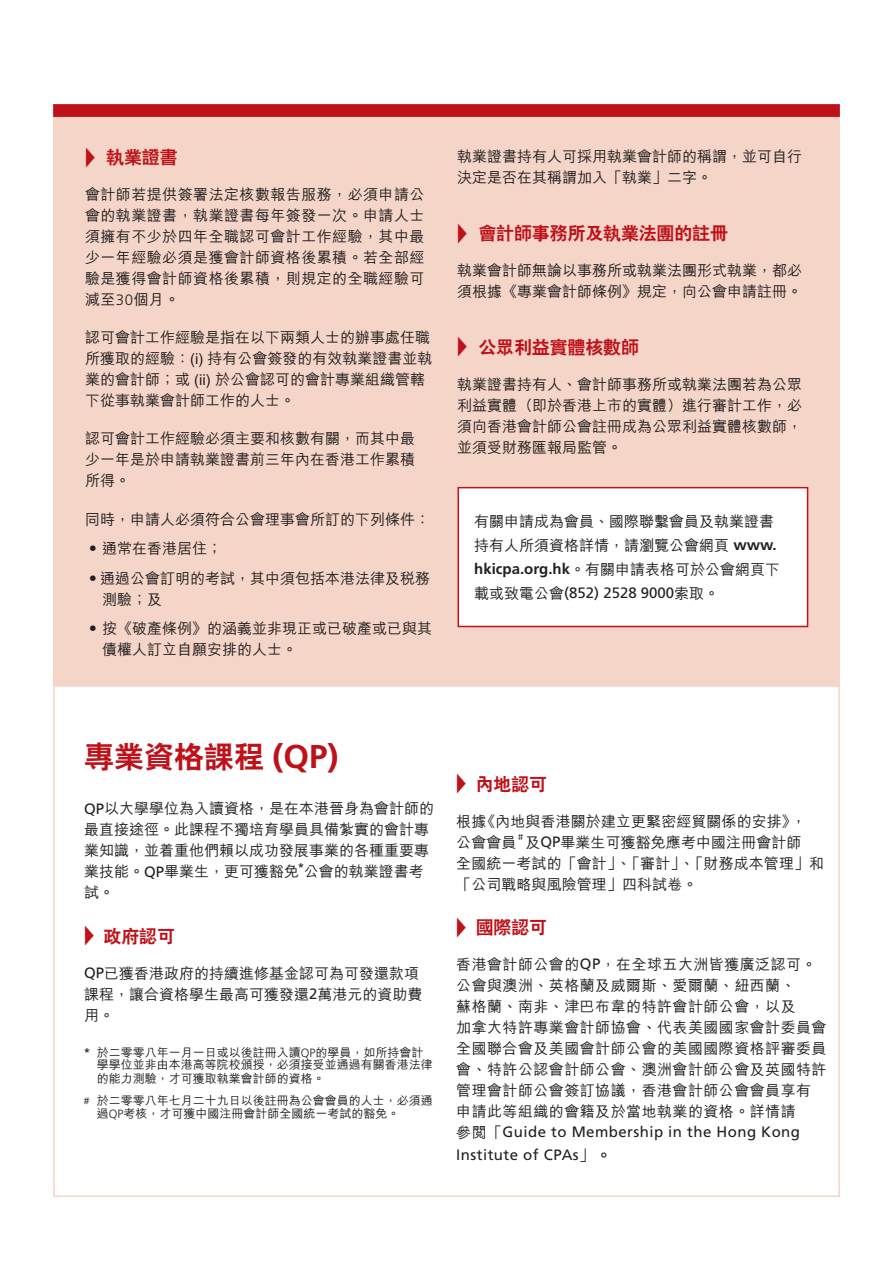
<style>
.page{position:relative;width:893px;height:1263px;background:#fff}
.page>*{position:absolute;margin:0;border:0;box-sizing:border-box;transform-origin:0 0}
.t1{font:800 30px "C Hei 2";color:#be1119}
.t2{font:800 18px "C Hei 2";letter-spacing:-.01em;color:#be1119}
.t3{font:500 15px/21px "M Hei";color:#231f20}
.t4{font:500 15px/21px "M Hei";letter-spacing:.03em;color:#231f20}
.t5{font:15px/22.5px "Frutiger";letter-spacing:.03em;color:#231f20}
.t6{font:15px "Frutiger";color:#231f20}
.t7{font:500 12px/12px "M Hei";color:#231f20}
.t8{font:500 8.7px "M Hei";color:#231f20}
.s1{font-family:"Frutiger";font-weight:300}
.s2{font-family:"Frutiger";font-weight:700}
.s3{font-family:"M Hei";font-weight:500}
.s4{font-family:"Frutiger";font-weight:700;font-size:33px}
.s5{font-family:"Frutiger";font-weight:400}
.s6{font-size:15px}
.s7{font-size:9px}
.s8{font-family:"M Hei";font-weight:500;font-size:18px}
</style>
<div class="page">
<div style="left:53px;top:106px;width:787px;height:581px;background:#f4d5c8;border:2px solid #f4d5c8"></div>
<div style="left:53px;top:104px;width:787px;height:13px;background:#be1119;border:2px solid #be1119"></div>
<div style="left:458px;top:487px;width:350px;height:140px;background:#fff;border:2px solid #be1119"></div>
<p class="t2" style="left:85px;top:148px;width:94px">◆ 執業證書</p>
<p class="t3" style="left:85px;top:185px;width:341px;text-align:justify">會計師若提供簽署法定核數報告服務，必須申請公會的執業證書，執業證書每年簽發一次。申請人士須擁有不少於四年全職認可會計工作經驗，其中最少一年經驗必須是獲會計師資格後累積。若全部經驗是獲得會計師資格後累積，則規定的全職經驗可減至<span class="s1">30</span>個月。</p>
<p class="t3" style="left:85px;top:328px;width:349px">認可會計工作經驗是指在以下兩類人士的辦事處任職所獲取的經驗：(i) 持有公會簽發的有效執業證書並執業的會計師；或 (ii) 於公會認可的會計專業組織管轄下從事執業會計師工作的人士。</p>
<p class="t3" style="left:85px;top:429px;width:332px;text-align:justify">認可會計工作經驗必須主要和核數有關，而其中最少一年是於申請執業證書前三年內在香港工作累積所得。</p>
<p class="t3" style="left:85px;top:509px;width:347px">同時，申請人必須符合公會理事會所訂的下列條件：</p>
<p class="t3" style="left:85px;top:539px;width:139px">•通常在香港居住；</p>
<p class="t3" style="left:102px;top:568px;width:329px;text-indent:-17px">•通過公會訂明的考試，其中須包括本港法律及稅務測驗；及</p>
<p class="t3" style="left:102px;top:619px;width:332px;text-indent:-17px">•按《破產條例》的涵義並非現正或已破產或已與其債權人訂立自願安排的人士。</p>
<p class="t3" style="left:457px;top:147px;width:346px">執業證書持有人可採用執業會計師的稱謂，並可自行決定是否在其稱謂加入「執業」二字。</p>
<p class="t2" style="left:457px;top:224px;width:272px">◆ 會計師事務所及執業法團的註冊</p>
<p class="t3" style="left:457px;top:260px;width:347px">執業會計師無論以事務所或執業法團形式執業，都必須根據《專業會計師條例》規定，向公會申請註冊。</p>
<p class="t2" style="left:457px;top:337px;width:183px">◆ 公眾利益實體核數師</p>
<p class="t3" style="left:457px;top:374px;width:347px;text-align:justify">執業證書持有人、會計師事務所或執業法團若為公眾利益實體（即於香港上市的實體）進行審計工作，必須向香港會計師公會註冊成為公眾利益實體核數師，並須受財務匯報局監管。</p>
<p class="t3" style="left:474px;top:510px;width:307px;line-height:24px">有關申請成為會員、國際聯繫會員及執業證書持有人所須資格詳情，請瀏覽公會網頁 <span class="s2">www. hkicpa.org.hk</span>。有關申請表格可於公會網頁下</p>
<p class="t6" style="left:474px;top:584px;width:247px"><span class="s3">載或致電公會</span>(852) 2528 9000<span class="s3">索取。</span></p>
<h1 class="t1" style="left:84px;top:741px;width:256px">專業資格課程 <span class="s4">(QP)</span></h1>
<p class="t3" style="left:84px;top:799px;width:352px"><span class="s5">QP</span>以大學學位為入讀資格，是在本港晉身為會計師的最直接途徑。此課程不獨培育學員具備紮實的會計專業知識，並着重他們賴以成功發展事業的各種重要專業技能。<span class="s5">QP</span>畢業生，更可獲豁免*公會的執業證書考試。</p>
<p class="t2" style="left:84px;top:926px;width:92px">◆ 政府認可</p>
<p class="t3" style="left:84px;top:963px;width:340px"><span class="s5">QP</span>已獲香港政府的持續進修基金認可為可發還款項課程，讓合資格學生最高可獲發還<span class="s5">2</span>萬港元的資助費用。</p>
<p class="t7" style="left:97px;top:1047px;width:338px;text-indent:-13px"><span class="s6">*</span> 於二零零八年一月一日或以後註冊入讀<span class="s1">QP</span>的學員，如所持會計學學位並非由本港高等院校頒授，必須接受並通過有關香港法律</p>
<p class="t7" style="left:84px;top:1068px;width:350px;line-height:22px;text-indent:13px">的能力測驗，才可獲取執業會計師的資格。<br><span class="s7">#</span> 於二零零八年七月二十九日以後註冊為公會會員的人士，必須通</p>
<p class="t7" style="left:97px;top:1108px;width:304px">過<span class="s1">QP</span>考核，才可獲中國注冊會計師全國統一考試的豁免。</p>
<p class="t2" style="left:456px;top:774px;width:92px">◆ 內地認可</p>
<p class="t3" style="left:456px;top:811px;width:351px">根據《內地與香港關於建立更緊密經貿關係的安排》，公會會員</p>
<p class="t8" style="left:517px;top:832px;width:10px">＃</p>
<p class="t3" style="left:456px;top:832px;width:369px;text-indent:69px">及<span class="s5">QP</span>畢業生可獲豁免應考中國注冊會計師<br>全國統一考試的「會計」、「審計」、「財務成本管理」和「公司戰略與風險管理」四科試卷。</p>
<p class="t2" style="left:456px;top:918px;width:92px">◆ 國際認可</p>
<p class="t4" style="left:456px;top:954px;width:372px">香港會計師公會的<span class="s5">QP</span>，在全球五大洲皆獲廣泛認可。公會與澳洲、英格蘭及威爾斯、愛爾蘭、紐西蘭、<br>蘇格蘭、南非、津巴布韋的特許會計師公會，以及<br>加拿大特許專業會計師協會、代表美國國家會計委員會全國聯合會及美國會計師公會的美國國際資格評審委員會、特許公認會計師公會、澳洲會計師公會及英國特許管理會計師公會簽訂協議，香港會計師公會會員享有申請此等組織的會籍及於當地執業的資格。詳情請</p>
<p class="t5" style="left:456px;top:1121px;width:345px"><span class="s3">參閱「</span>Guide to Membership in the Hong Kong<br>Institute of CPAs<span class="s3">」</span><span class="s8">。</span></p>
</div>
